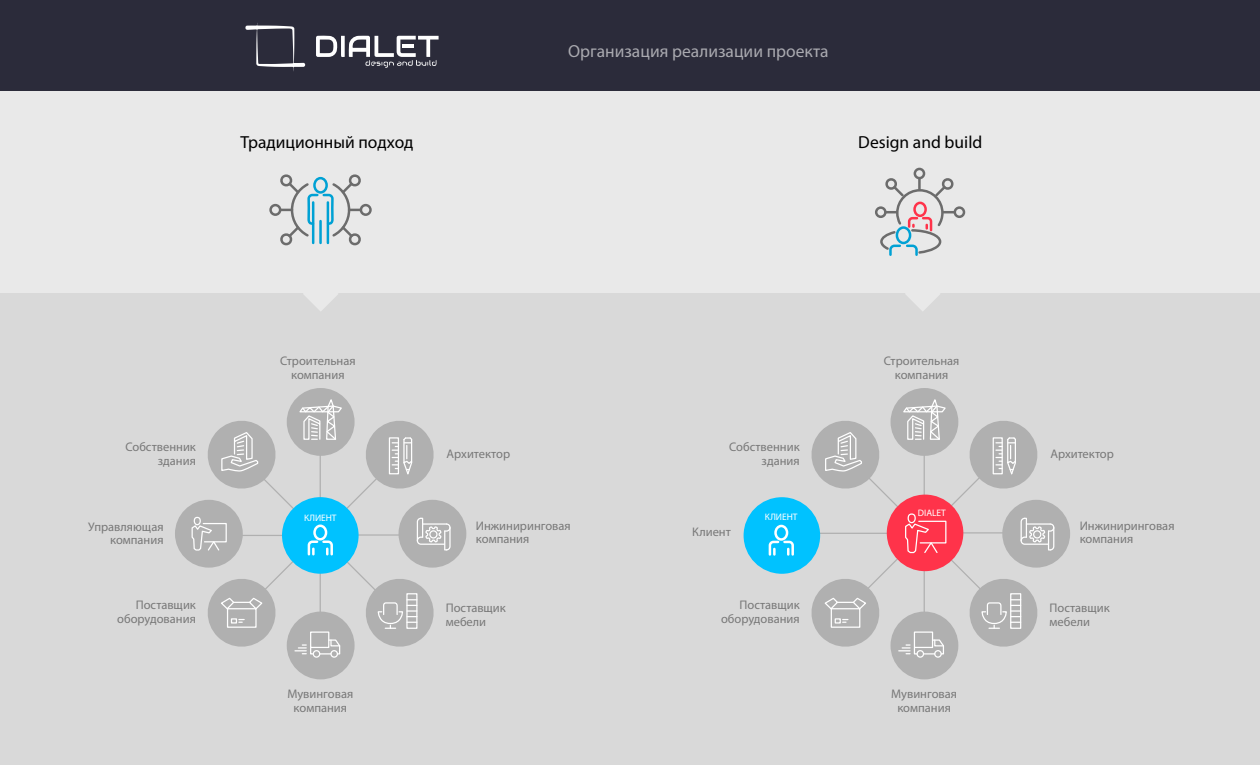
<style>
.page{position:relative;width:1260px;height:765px;background:#fff}
.page>*{position:absolute;margin:0;border:0;box-sizing:border-box;transform-origin:0 0}
.t1{font:17.5px "Myriad Pro";color:#000}
.t2{font:17.5px "Myriad Pro";color:#fff}
.t3{font:12.5px/13.8px "Myriad Pro";color:#787878;text-align:right}
.t4{font:9.38px "Myriad Pro";color:#fff}
</style>
<div class="page">
<div style="left:0;top:3px;width:1260px;height:762px;background:#e9e9e9"></div>
<div style="left:0;top:294px;width:1260px;height:471px;background:#d9d9d9"></div>
<div style="left:0;top:0;width:1260px;height:91px;background:#2b2b3a"></div>
<svg style="left:245px;top:23px;width:60px;height:48px"></svg>
<svg style="left:316px;top:36px;width:123px;height:32px"></svg>
<div style="left:875px;top:206px;width:12px;height:12px;border:2px solid #6c6c6c;border-radius:50%"></div>
<div style="left:914px;top:168px;width:11px;height:11px;border:2px solid #6c6c6c;border-radius:50%"></div>
<div style="left:954px;top:206px;width:11px;height:12px;border:2px solid #6c6c6c;border-radius:50%"></div>
<svg style="left:879px;top:175px;width:77px;height:81px"></svg>
<div style="left:269px;top:204px;width:12px;height:12px;border:2px solid #6c6c6c;border-radius:50%"></div>
<div style="left:360px;top:204px;width:12px;height:12px;border:2px solid #6c6c6c;border-radius:50%"></div>
<svg style="left:277px;top:174px;width:87px;height:72px"></svg>
<div style="left:744px;top:497px;width:76px;height:77px;background:#00c2ff;border-radius:50%"></div>
<div style="left:774px;top:525px;width:14px;height:16px;border:2px solid #fff;border-radius:50%"></div>
<svg style="left:768px;top:539px;width:26px;height:17px"></svg>
<div style="left:891px;top:388px;width:67px;height:68px;background:#b0b0b0;border-radius:50%"></div>
<div style="left:891px;top:612px;width:67px;height:67px;background:#b0b0b0;border-radius:50%"></div>
<div style="left:1002px;top:500px;width:68px;height:68px;background:#b0b0b0;border-radius:50%"></div>
<div style="left:934px;top:650px;width:8px;height:8px;border:1px solid #fff;border-radius:50%"></div>
<div style="left:916px;top:650px;width:8px;height:8px;border:1px solid #fff;border-radius:50%"></div>
<svg style="left:808px;top:399px;width:247px;height:256px"></svg>
<div style="left:287px;top:388px;width:68px;height:68px;background:#b0b0b0;border-radius:50%"></div>
<div style="left:287px;top:612px;width:68px;height:67px;background:#b0b0b0;border-radius:50%"></div>
<div style="left:399px;top:500px;width:67px;height:68px;background:#b0b0b0;border-radius:50%"></div>
<div style="left:175px;top:500px;width:68px;height:68px;background:#b0b0b0;border-radius:50%"></div>
<div style="left:330px;top:650px;width:8px;height:8px;border:1px solid #fff;border-radius:50%"></div>
<div style="left:313px;top:650px;width:7px;height:8px;border:1px solid #fff;border-radius:50%"></div>
<svg style="left:191px;top:396px;width:260px;height:259px"></svg>
<div style="left:194px;top:517px;width:7px;height:8px;border:1px solid #fff;border-radius:50%"></div>
<svg style="left:304px;top:293px;width:35px;height:18px"></svg>
<svg style="left:906px;top:293px;width:35px;height:18px"></svg>
<h1 class="t2" style="left:568px;top:40px;width:262px">Организация реализации проекта</h1>
<h1 class="t1" style="left:241px;top:131px;width:174px">Традиционный подход</h1>
<h1 class="t1" style="left:858px;top:131px;width:126px">Design and build</h1>
<p class="t3" style="left:280px;top:354px;width:77px;text-align:center">Строительная компания</p>
<p class="t3" style="left:884px;top:354px;width:77px;text-align:center">Строительная компания</p>
<p class="t3" style="left:125px;top:440px;width:72px">Собственник здания</p>
<p class="t3" style="left:447px;top:446px;width:65px">Архитектор</p>
<p class="t3" style="left:729px;top:440px;width:72px">Собственник здания</p>
<p class="t3" style="left:1050px;top:446px;width:65px">Архитектор</p>
<p class="t3" style="left:88px;top:519px;width:77px">Управляющая компания</p>
<p class="t4" style="left:304px;top:512px;width:34px">КЛИЕНТ</p>
<p class="t4" style="left:765px;top:511px;width:34px">КЛИЕНТ</p>
<p class="t3" style="left:476px;top:518px;width:96px;text-align:left">Инжиниринговая компания</p>
<p class="t3" style="left:692px;top:524px;width:40px">Клиент</p>
<p class="t4" style="left:918px;top:507px;width:30px">DIALET</p>
<p class="t3" style="left:1080px;top:518px;width:96px;text-align:left">Инжиниринговая компания</p>
<p class="t3" style="left:117px;top:597px;width:80px">Поставщик оборудования</p>
<p class="t3" style="left:446px;top:601px;width:62px;text-align:left">Поставщик мебели</p>
<p class="t3" style="left:721px;top:597px;width:80px">Поставщик оборудования</p>
<p class="t3" style="left:1050px;top:601px;width:62px;text-align:left">Поставщик мебели</p>
<p class="t3" style="left:287px;top:687px;width:67px;text-align:center">Мувинговая компания</p>
<p class="t3" style="left:891px;top:687px;width:67px;text-align:center">Мувинговая компания</p>
</div>
